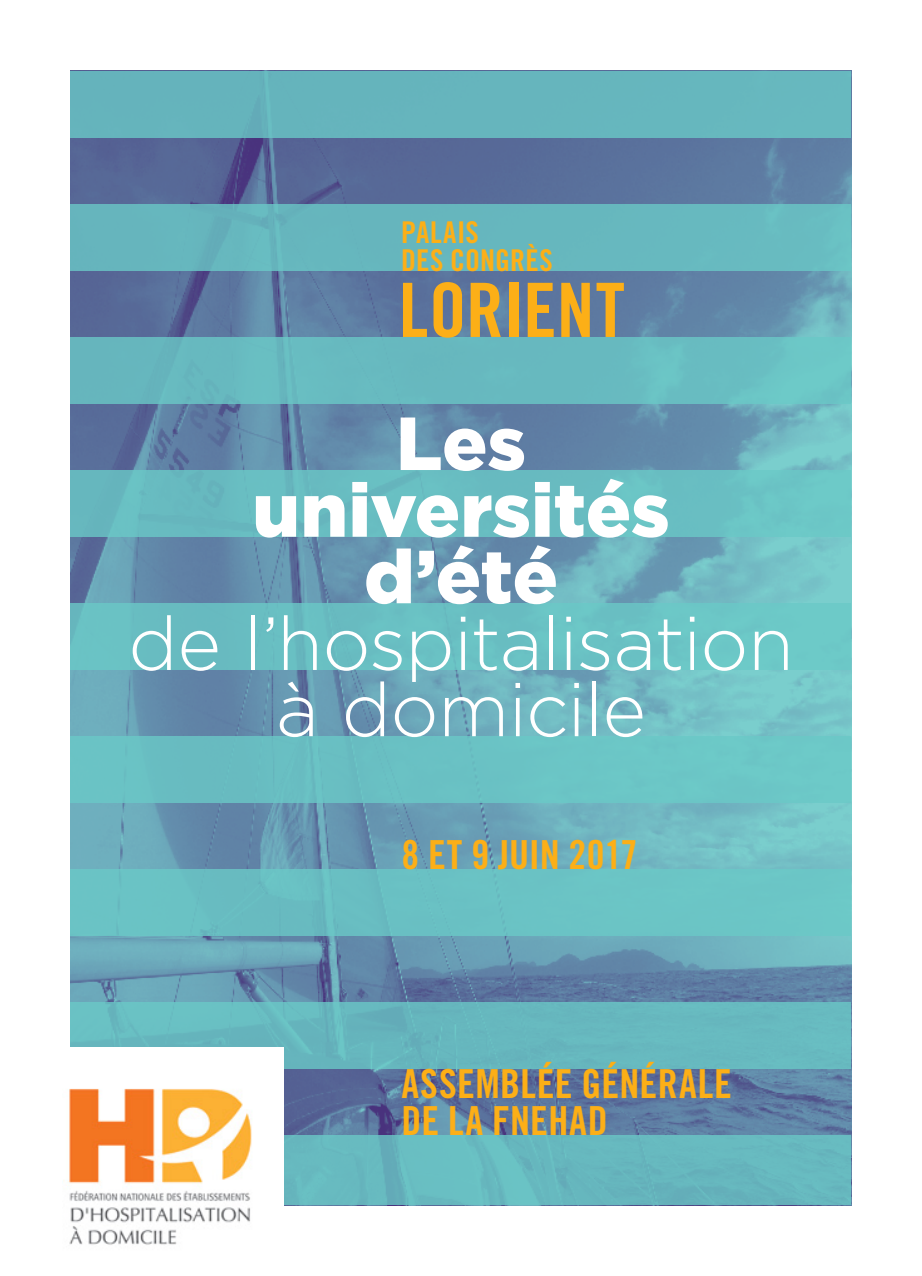
<style>
.page{position:relative;width:922px;height:1276px;background:#fff}
.page>*{position:absolute;margin:0;border:0;box-sizing:border-box;transform-origin:0 0}
.t1{font:300 75px "Gotham";letter-spacing:-.015em;color:#fff}
.t2{font:900 75px/66.5px "Gotham";color:#fff;text-align:center}
.t3{font:75px "Trade Gothic Bold Cond Twenty";color:#fcaf17}
.t4{font:40px/37.5px "Trade Gothic Bold Cond Twenty";letter-spacing:.01em;color:#fcaf17}
.t5{font:30px/27.5px "Trade Gothic Bold Cond Twenty";letter-spacing:.005em;color:#fcaf17}
</style>
<div class="page">
<img style="left:71px;top:138px;width:779px;height:997px">
<div style="left:71px;top:71px;width:779px;height:67px;background:#66b5bd"></div>
<div style="left:71px;top:204px;width:779px;height:67px;background:#66b7be"></div>
<div style="left:71px;top:470px;width:779px;height:67px;background:#68bdc2"></div>
<div style="left:71px;top:1002px;width:779px;height:67px;background:#67b8bf"></div>
<div style="left:71px;top:736px;width:779px;height:66px;background:#6ac9c7"></div>
<div style="left:71px;top:337px;width:779px;height:67px;background:linear-gradient(to right,#66b5bd,#6ac2c4)"></div>
<div style="left:71px;top:603px;width:779px;height:67px;background:#6ac1c4"></div>
<div style="left:71px;top:869px;width:779px;height:67px;background:#6ac9c7"></div>
<div style="left:71px;top:1135px;width:779px;height:70px;background:#67b9bf"></div>
<div style="left:38px;top:1048px;width:246px;height:228px;background:#fff"></div>
<img style="left:63px;top:1088px;width:189px;height:157px">
<p class="t5" style="left:401px;top:218px;width:153px">PALAIS<br>DES CONGRÈS</p>
<h1 class="t3" style="left:399px;top:265px;width:227px">LORIENT</h1>
<h1 class="t2" style="left:396px;top:408px;width:131px">Les</h1>
<h1 class="t2" style="left:252px;top:475px;width:419px">universités d’été</h1>
<h1 class="t1" style="left:128px;top:602px;width:667px">de l’hospitalisation</h1>
<h1 class="t1" style="left:276px;top:669px;width:371px">à domicile</h1>
<p class="t4" style="left:401px;top:836px;width:238px">8 ET 9 JUIN 2017</p>
<p class="t4" style="left:401px;top:1064px;width:332px">ASSEMBLÉE GÉNÉRALE<br>DE LA FNEHAD</p>
</div>
